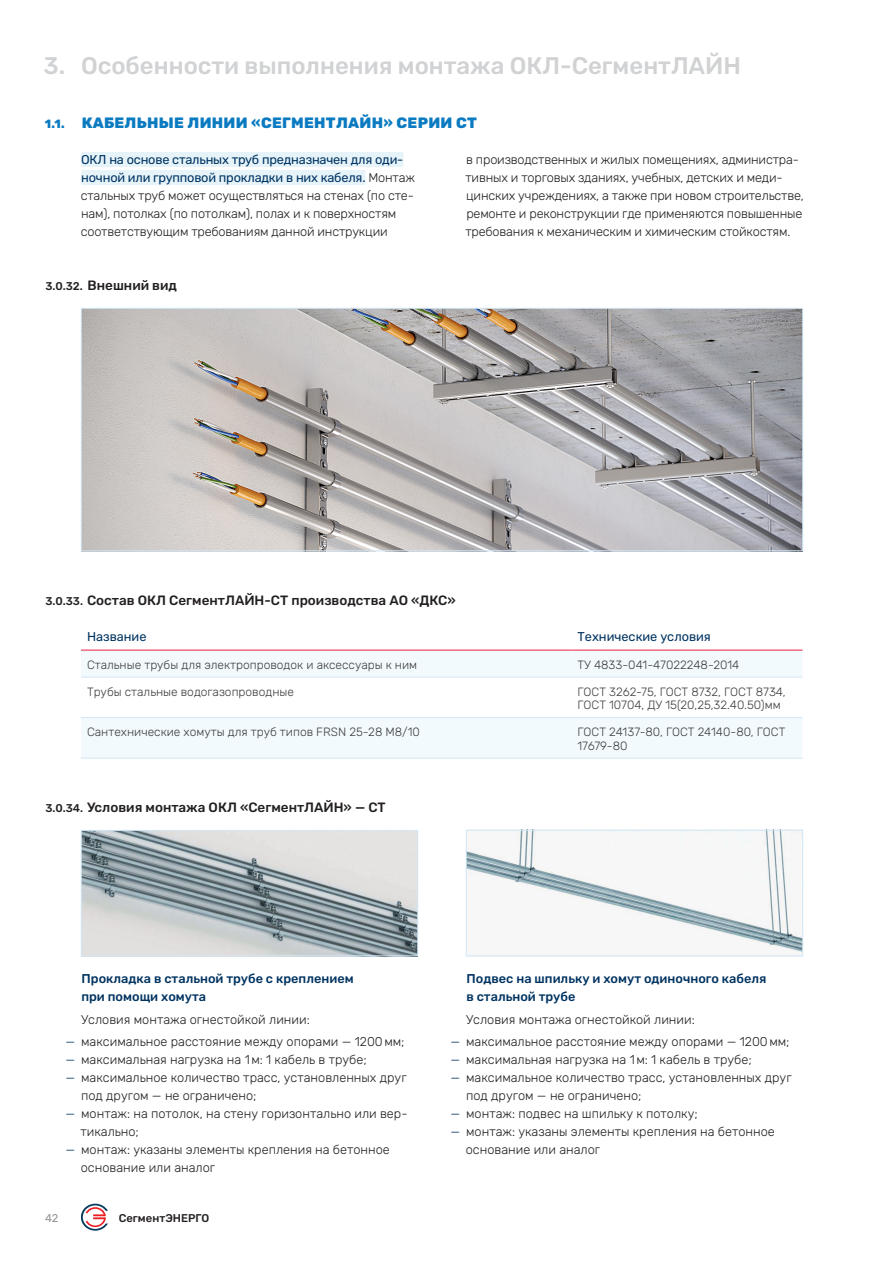
<style>
.page{position:relative;width:893px;height:1263px;background:#fff}
.page>*{position:absolute;margin:0;border:0;box-sizing:border-box;transform-origin:0 0}
.h1_double{font:500 24px "Rubik";color:#d1d2d4}
.t1{font:800 15px "Rubik";letter-spacing:.02em;color:#0b7bc1}
.t2{font:500 13.5px "Rubik";color:#231f20}
.text___main_8_5___12{font:300 12.75px/18px "Rubik";color:#231f20}
.t3{font:500 12.75px/18px "Rubik";color:#003361}
.Table_Header{font:12.75px "Rubik";color:#003361}
.Table_Basic_Text{font:300 12px/13.5px "Rubik";color:#3e3e3f}
.t4{font:500 11.25px "Rubik";color:#231f20}
.t5{font:11.25px "Rubik";color:#939598}
.s1{font-size:12px}
.s2{font-weight:400;color:#003361}
.s3{font-size:11.25px}
.s4{color:#003361}
</style>
<div class="page">
<svg style="left:81px;top:1204px;width:27px;height:27px"></svg>
<div style="left:81px;top:152px;width:322px;height:15px;background:#e6f4fa"></div>
<div style="left:81px;top:170px;width:284px;height:15px;background:#e6f4fa"></div>
<img style="left:83px;top:310px;width:718px;height:239px">
<div style="left:81px;top:308px;width:722px;height:243px;border:1px solid #d1e7f7"></div>
<svg style="left:81px;top:651px;width:721px;height:107px;fill:#f3fafe"></svg>
<hr style="left:81px;top:677px;width:491px;height:1px;background:#d1e7f7">
<hr style="left:572px;top:677px;width:230px;height:1px;background:#d1e7f7">
<hr style="left:81px;top:717px;width:491px;height:1px;background:#d1e7f7">
<hr style="left:572px;top:717px;width:230px;height:1px;background:#d1e7f7">
<hr style="left:81px;top:758px;width:491px;height:1px;background:#d1e7f7">
<hr style="left:572px;top:758px;width:230px;height:1px;background:#d1e7f7">
<hr style="left:81px;top:650px;width:491px;height:1px;background:#ed1f45">
<hr style="left:572px;top:650px;width:230px;height:1px;background:#ed1f45">
<img style="left:83px;top:832px;width:333px;height:122px">
<div style="left:81px;top:830px;width:337px;height:126px;border:1px solid #d1e7f7"></div>
<img style="left:468px;top:832px;width:333px;height:122px">
<div style="left:466px;top:830px;width:337px;height:126px;border:1px solid #d1e7f7"></div>
<p class="h1_double" style="left:43px;top:48px;width:699px">3. Особенности выполнения монтажа ОКЛ-СегментЛАЙН</p>
<p class="t1" style="left:45px;top:114px;width:433px"><span class="s1">1.1.</span> КАБЕЛЬНЫЕ ЛИНИИ «СЕГМЕНТЛАЙН» СЕРИИ СТ</p>
<p class="text___main_8_5___12" style="left:81px;top:151px;width:336px"><span class="s2">ОКЛ на основе стальных труб предназначен для оди&shy;ночной или групповой прокладки в них кабеля.</span> Монтаж стальных труб может осуществляться на стенах (по сте&shy;нам), потолках (по потолкам), полах и к поверхностям соответствующим требованиям данной инструкции</p>
<p class="t2" style="left:46px;top:275px;width:133px"><span class="s3">3.0.32.</span> Внешний вид</p>
<p class="text___main_8_5___12" style="left:465px;top:151px;width:340px">в производственных и жилых помещениях, администра&shy;тивных и торговых зданиях, учебных, детских и меди&shy;цинских учреждениях, а также при новом строительстве, ремонте и реконструкции где применяются повышенные требования к механическим и химическим стойкостям.</p>
<p class="t2" style="left:46px;top:590px;width:412px"><span class="s3">3.0.33.</span> Состав ОКЛ СегментЛАЙН-СТ производства АО «ДКС»</p>
<p class="Table_Header" style="left:87px;top:627px;width:61px">Название</p>
<p class="Table_Header" style="left:578px;top:627px;width:135px">Технические условия</p>
<p class="Table_Basic_Text" style="left:87px;top:658px;width:332px">Стальные трубы для электропроводок и аксессуары к ним</p>
<p class="Table_Basic_Text" style="left:578px;top:658px;width:163px">ТУ 4833-041-47022248-2014</p>
<p class="Table_Basic_Text" style="left:87px;top:685px;width:208px">Трубы стальные водогазопроводные</p>
<p class="Table_Basic_Text" style="left:578px;top:685px;width:210px">ГОСТ 3262-75, ГОСТ 8732, ГОСТ 8734,<br>ГОСТ 10704, ДУ 15(20,25,32.40.50)мм</p>
<p class="Table_Basic_Text" style="left:87px;top:726px;width:334px">Сантехнические хомуты для труб типов FRSN 25-28 M8/10</p>
<p class="Table_Basic_Text" style="left:578px;top:726px;width:209px">ГОСТ 24137-80, ГОСТ 24140-80, ГОСТ<br>17679-80</p>
<p class="t2" style="left:46px;top:797px;width:342px"><span class="s3">3.0.34.</span> Условия монтажа ОКЛ «СегментЛАЙН» — СТ</p>
<p class="t3" style="left:81px;top:970px;width:274px">Прокладка в стальной трубе с креплением при помощи хомута</p>
<p class="text___main_8_5___12" style="left:81px;top:1010px;width:230px">Условия монтажа огнестойкой линии:</p>
<p class="text___main_8_5___12" style="left:66px;top:1033px;width:340px"><span class="s4">—</span> максимальное расстояние между опорами — 1200мм;</p>
<p class="text___main_8_5___12" style="left:66px;top:1051px;width:303px"><span class="s4">—</span> максимальная нагрузка на 1м: 1 кабель в трубе;</p>
<p class="text___main_8_5___12" style="left:81px;top:1069px;width:327px;text-indent:-16px"><span class="s4">—</span> максимальное количество трасс, установленных друг под другом — не ограничено;</p>
<p class="text___main_8_5___12" style="left:80px;top:1105px;width:329px;text-indent:-15px"><span class="s4">—</span> монтаж: на потолок, на стену горизонтально или вер&shy;тикально;</p>
<p class="text___main_8_5___12" style="left:81px;top:1141px;width:311px;text-indent:-15px"><span class="s4">—</span> монтаж: указаны элементы крепления на бетонное основание или аналог</p>
<p class="t5" style="left:45px;top:1210px;width:15px">42</p>
<p class="t4" style="left:119px;top:1210px;width:92px">СегментЭНЕРГО</p>
<p class="t3" style="left:466px;top:970px;width:302px">Подвес на шпильку и хомут одиночного кабеля в стальной трубе</p>
<p class="text___main_8_5___12" style="left:466px;top:1010px;width:230px">Условия монтажа огнестойкой линии:</p>
<p class="text___main_8_5___12" style="left:451px;top:1033px;width:340px"><span class="s4">—</span> максимальное расстояние между опорами — 1200мм;</p>
<p class="text___main_8_5___12" style="left:451px;top:1051px;width:303px"><span class="s4">—</span> максимальная нагрузка на 1м: 1 кабель в трубе;</p>
<p class="text___main_8_5___12" style="left:466px;top:1069px;width:327px;text-indent:-16px"><span class="s4">—</span> максимальное количество трасс, установленных друг под другом — не ограничено;</p>
<p class="text___main_8_5___12" style="left:451px;top:1105px;width:249px"><span class="s4">—</span> монтаж: подвес на шпильку к потолку;</p>
<p class="text___main_8_5___12" style="left:466px;top:1123px;width:311px;text-indent:-15px"><span class="s4">—</span> монтаж: указаны элементы крепления на бетонное основание или аналог</p>
</div>
